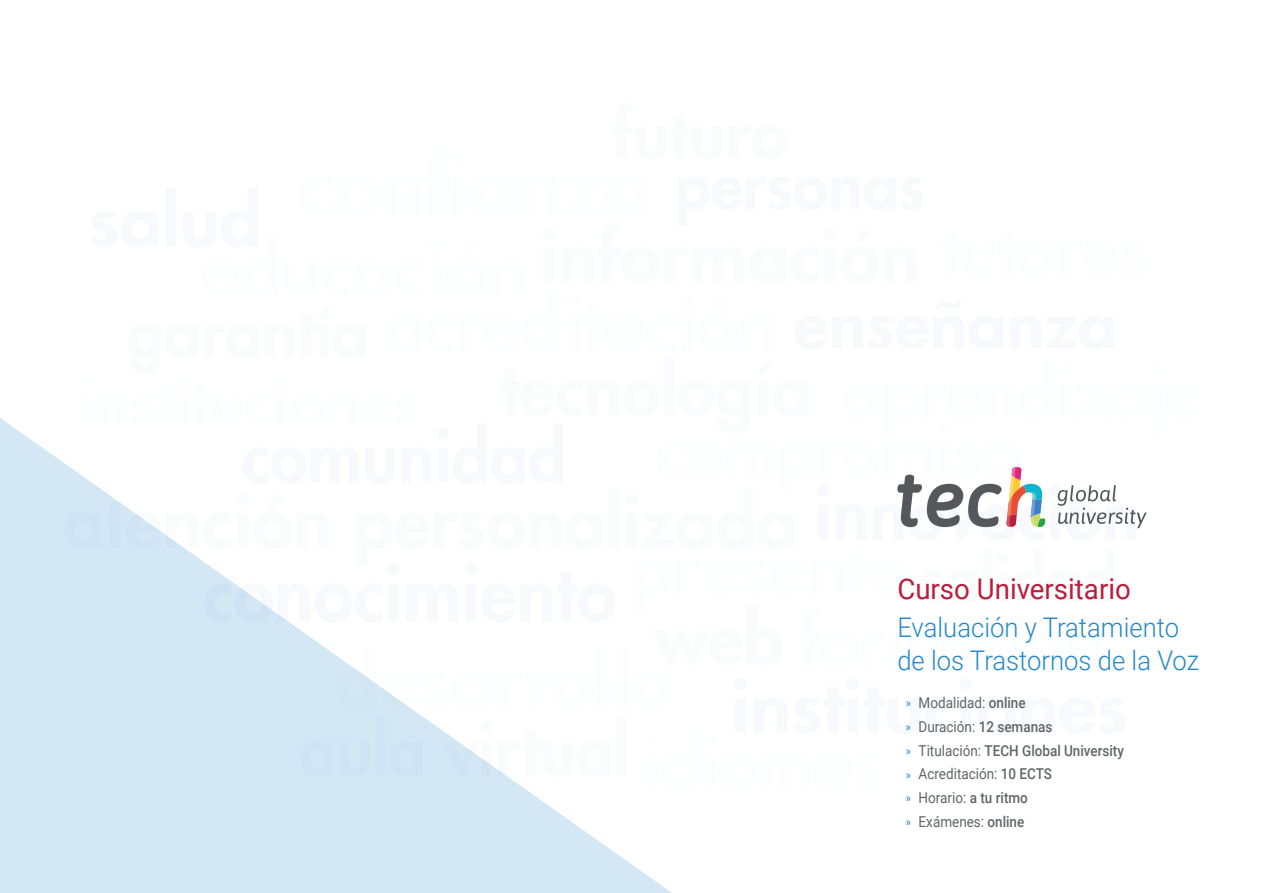
<style>
.page{position:relative;width:1263px;height:893px;background:#fff}
.page>*{position:absolute;margin:0;border:0;box-sizing:border-box;transform-origin:0 0}
.t1{font:28.5px "Roboto";color:#ba1e3c}
.t2{font:300 27px/33px "Roboto";color:#2488c9;scale:.95 1}
.t3{font:15px/23.7px "Roboto";color:#61646a;scale:.9 1}
.s1{font-size:12px;color:#2488c9}
.s2{font-weight:500}
</style>
<div class="page">
<svg style="left:0;top:418px;width:672px;height:475px;background:#d8e9f5"></svg>
<svg style="left:64px;top:418px;width:1083px;height:372px"></svg>
<h1 class="t1" style="left:897px;top:569px;width:235px">Curso Universitario</h1>
<h2 class="t2" style="left:897px;top:610px;width:319px">Evaluación y Tratamiento de los Trastornos de la Voz</h2>
<p class="t3" style="left:906px;top:690px;width:244px"><span class="s1">»</span> Modalidad: <span class="s2">online<br></span><span class="s1">»</span> Duración: <span class="s2">12 semanas<br></span><span class="s1">»</span> Titulación: <span class="s2">TECH Global University </span><span class="s1">»</span> Acreditación: <span class="s2">10 ECTS<br></span><span class="s1">»</span> Horario: <span class="s2">a tu ritmo<br></span><span class="s1">»</span> Exámenes: <span class="s2">online</span></p>
</div>
